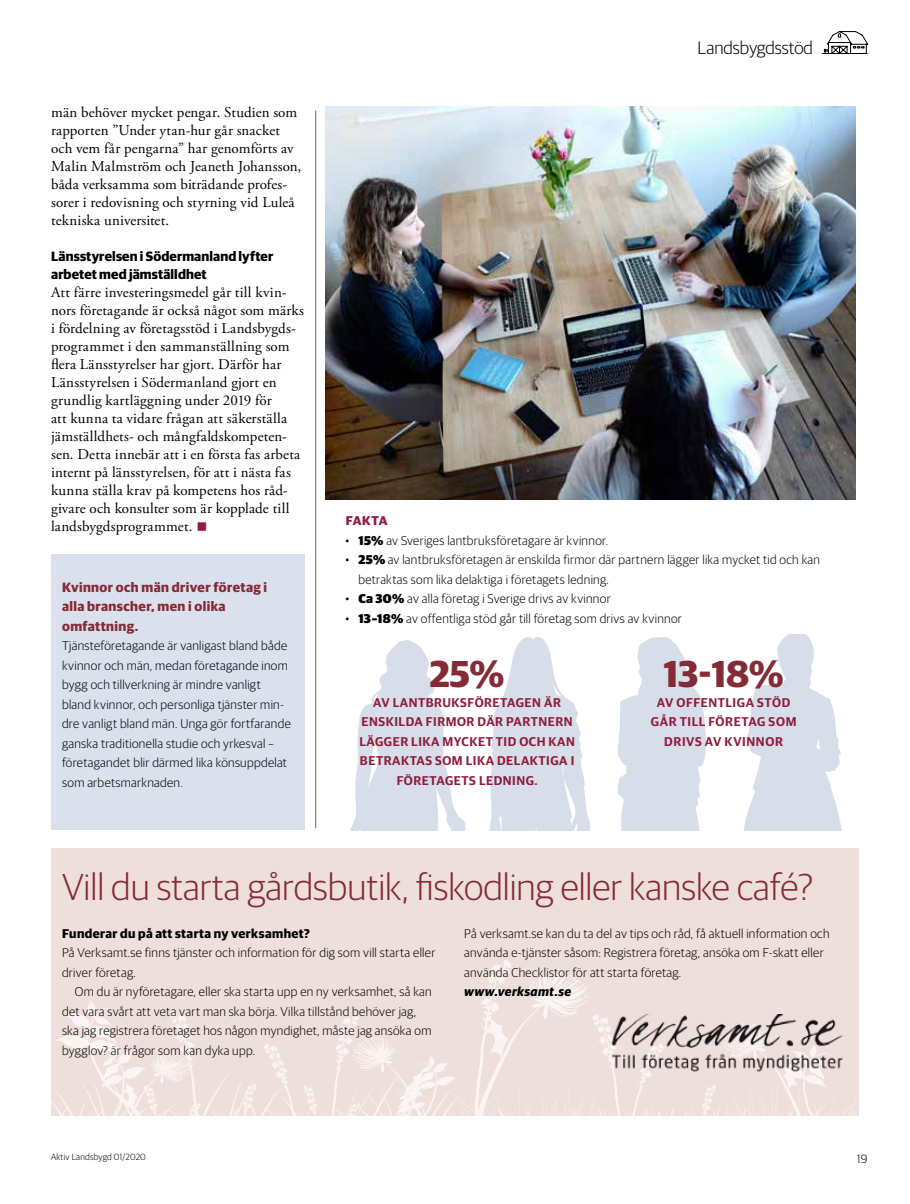
<style>
.page{position:relative;width:910px;height:1204px;background:#fff}
.page>*{position:absolute;margin:0;border:0;box-sizing:border-box;transform-origin:0 0}
.t1{font:300 37.5px "Guardian Sans";color:#842b37}
.t2{font:700 37.5px "Guardian Sans";color:#842b37}
.t3{font:300 18px "Guardian Sans";color:#000}
.t4{font:15px/18px "Adobe Garamond Pro";letter-spacing:.01em;color:#000}
.t5{font:700 13.5px/19.5px "Guardian Sans";letter-spacing:.03em;color:#842b37}
.t6{font:700 13.5px/18px "Guardian Sans";letter-spacing:.01em;color:#000}
.t7{font:300 12.75px/19.5px "Guardian Sans";letter-spacing:.025em;color:#000}
.t8{font:600 12.75px/19.5px "Guardian Sans";letter-spacing:.04em;color:#901c3e;text-align:center}
.t9{font:700 12.75px "Guardian Sans";letter-spacing:.035em;color:#000}
.t10{font:italic 700 12.75px "Guardian Sans";letter-spacing:.03em;color:#000}
.t11{font:700 12.75px "Guardian Sans";letter-spacing:.02em;color:#901c3e}
.t12{font:300 12px "Guardian Sans";color:#000}
.t13{font:300 9px "Guardian Sans";letter-spacing:.02em;color:#000}
.s1{font-weight:900}
</style>
<div class="page">
<hr style="left:315px;top:111px;width:1px;height:717px;background:#64686f">
<div style="left:51px;top:554px;width:254px;height:275px;background:#dae0ec"></div>
<div style="left:51px;top:848px;width:808px;height:267px;background:#efdfdc"></div>
<svg style="left:51px;top:960px;width:808px;height:156px"></svg>
<img style="left:325px;top:106px;width:531px;height:394px">
<img style="left:609px;top:1014px;width:237px;height:59px">
<svg style="left:821px;top:31px;width:47px;height:23px"></svg>
<svg style="left:350px;top:640px;width:115px;height:190px"></svg>
<svg style="left:489px;top:637px;width:101px;height:193px"></svg>
<svg style="left:618px;top:637px;width:88px;height:193px"></svg>
<svg style="left:744px;top:634px;width:98px;height:196px"></svg>
<p class="t4" style="left:51px;top:104px;width:252px">män behöver mycket pengar. Studien som rapporten ”Under ytan-hur går snacket och vem får pengarna” har genomförts av Malin Malmström och Jeaneth Johansson, båda verksamma som biträdande profes&shy;sorer i redovisning och styrning vid Luleå tekniska universitet.</p>
<p class="t6" style="left:51px;top:246px;width:224px">Länsstyrelsen i Södermanland lyfter arbetet med jämställdhet</p>
<p class="t4" style="left:51px;top:284px;width:254px">Att färre investeringsmedel går till kvin&shy;nors företagande är också något som märks i fördelning av företagsstöd i Landsbygds&shy;programmet i den sammanställning som flera Länsstyrelser har gjort. Därför har Länsstyrelsen i Södermanland gjort en grundlig kartläggning under 2019 för<br>att kunna ta vidare frågan att säkerställa jämställdhets- och mångfaldskompeten&shy;sen. Detta innebär att i en första fas arbeta internt på länsstyrelsen, för att i nästa fas kunna ställa krav på kompetens hos råd&shy;givare och konsulter som är kopplade till landsbygdsprogrammet.</p>
<p class="t5" style="left:62px;top:576px;width:207px">Kvinnor och män driver företag i alla branscher, men i olika omfattning.</p>
<p class="t7" style="left:62px;top:635px;width:230px">Tjänsteföretagande är vanligast bland både kvinnor och män, medan företagande inom bygg och tillverkning är mindre vanligt bland kvinnor, och personliga tjänster min&shy;dre vanligt bland män. Unga gör fortfarande ganska traditionella studie och yrkesval – företagandet blir därmed lika könsuppdelat som arbetsmarknaden.</p>
<h2 class="t3" style="left:698px;top:35px;width:117px">Landsbygdsstöd</h2>
<p class="t11" style="left:346px;top:511px;width:43px">FAKTA</p>
<p class="t7" style="left:346px;top:529px;width:264px">• <span class="s1">15%</span> av Sveriges lantbruksföretagare är kvinnor.</p>
<p class="t7" style="left:358px;top:549px;width:463px;text-indent:-13px">• <span class="s1">25%</span> av lantbruksföretagen är enskilda firmor där partnern lägger lika mycket tid och kan betraktas som lika delaktiga i företagets ledning.</p>
<p class="t7" style="left:346px;top:588px;width:267px">• <span class="s1">Ca 30%</span> av alla företag i Sverige drivs av kvinnor</p>
<p class="t7" style="left:346px;top:607px;width:338px">• <span class="s1">13–18%</span> av offentliga stöd går till företag som drivs av kvinnor</p>
<h1 class="t2" style="left:430px;top:646px;width:76px">25%</h1>
<p class="t8" style="left:359px;top:691px;width:217px">AV LANTBRUKSFÖRETAGEN ÄR<br>ENSKILDA FIRMOR DÄR PARTNERN<br>LÄGGER LIKA MYCKET TID OCH KAN<br>BETRAKTAS SOM LIKA DELAKTIGA I<br>FÖRETAGETS LEDNING.</p>
<h1 class="t2" style="left:663px;top:646px;width:122px">13-18%</h1>
<p class="t8" style="left:651px;top:691px;width:147px">AV OFFENTLIGA STÖD<br>GÅR TILL FÖRETAG SOM<br>DRIVS AV KVINNOR</p>
<h1 class="t1" style="left:62px;top:861px;width:753px">Vill du starta gårdsbutik, fiskodling eller kanske café?</h1>
<p class="t9" style="left:62px;top:923px;width:249px">Funderar du på att starta ny verksamhet?</p>
<p class="t7" style="left:62px;top:942px;width:375px">På Verksamt.se finns tjänster och information för dig som vill starta eller driver företag.</p>
<p class="t7" style="left:62px;top:981px;width:371px;text-indent:13px">Om du är nyföretagare, eller ska starta upp en ny verksamhet, så kan det vara svårt att veta vart man ska börja. Vilka tillstånd behöver jag, ska jag registrera företaget hos någon myndighet, måste jag ansöka om bygglov? är frågor som kan dyka upp.</p>
<p class="t7" style="left:464px;top:922px;width:367px">På verksamt.se kan du ta del av tips och råd, få aktuell information och använda e-tjänster såsom: Registrera företag, ansöka om F-skatt eller använda Checklistor för att starta företag.</p>
<p class="t10" style="left:464px;top:982px;width:109px">www.verksamt.se</p>
<p class="t13" style="left:51px;top:1150px;width:96px">Aktiv Landsbygd 01/2020</p>
<p class="t12" style="left:857px;top:1150px;width:12px">19</p>
</div>
